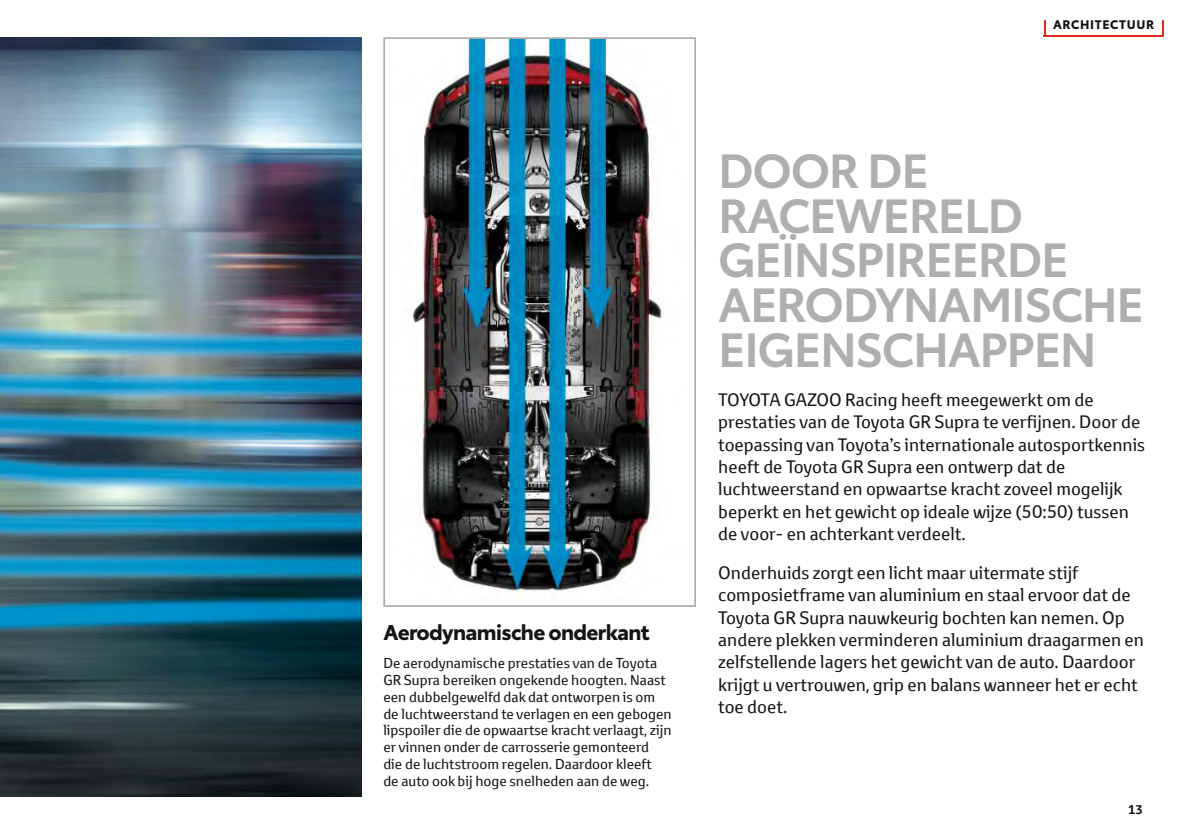
<style>
.page{position:relative;width:1191px;height:834px;background:#fff}
.page>*{position:absolute;margin:0;border:0;box-sizing:border-box;transform-origin:0 0}
.t1{font:600 47.25px/44.6px "Toyota Type";letter-spacing:-.03em;color:#afafb0}
.t2{font:700 21px "Toyota Type";letter-spacing:-.03em;color:#131413}
.t3{font:17.5px/22.4px "Toyota Text";color:#131413}
.t4{font:14px/16.8px "Toyota Text";color:#131413}
.t5{font:700 12.25px "Toyota Type";letter-spacing:.06em;color:#131413}
.t6{font:700 12.25px "Toyota Text";color:#131413}
</style>
<div class="page">
<img style="left:383px;top:37px;width:313px;height:569px">
<img style="left:0;top:37px;width:361px;height:759px">
<hr style="left:1043px;top:35px;width:120px;height:2px;background:#dc2a1b">
<svg style="left:1044px;top:20px;width:1px;height:15px"></svg>
<svg style="left:1162px;top:20px;width:1px;height:15px"></svg>
<p class="t5" style="left:1053px;top:20px;width:103px">ARCHITECTUUR</p>
<p class="t2" style="left:383px;top:624px;width:268px">Aerodynamische onderkant</p>
<p class="t4" style="left:383px;top:654px;width:290px">De aerodynamische prestaties van de Toyota GR Supra bereiken ongekende hoogten. Naast een dubbelgewelfd dak dat ontworpen is om de luchtweerstand te verlagen en een gebogen lipspoiler die de opwaartse kracht verlaagt, zijn er vinnen onder de carrosserie gemonteerd die de luchtstroom regelen. Daardoor kleeft<br>de auto ook bij hoge snelheden aan de weg.</p>
<h1 class="t1" style="left:718px;top:154px;width:427px">DOOR DE<br>RACEWERELD<br>GEÏNSPIREERDE<br>AERODYNAMISCHE<br>EIGENSCHAPPEN</h1>
<p class="t3" style="left:718px;top:388px;width:428px">TOYOTA GAZOO Racing heeft meegewerkt om de prestaties van de Toyota GR Supra te verfijnen. Door de toepassing van Toyota’s internationale autosportkennis heeft de Toyota GR Supra een ontwerp dat de luchtweerstand en opwaartse kracht zoveel mogelijk beperkt en het gewicht op ideale wijze (50:50) tussen de voor- en achterkant verdeelt.</p>
<p class="t3" style="left:718px;top:561px;width:427px">Onderhuids zorgt een licht maar uitermate stijf composietframe van aluminium en staal ervoor dat de Toyota GR Supra nauwkeurig bochten kan nemen. Op andere plekken verminderen aluminium draagarmen en zelfstellende lagers het gewicht van de auto. Daardoor krijgt u vertrouwen, grip en balans wanneer het er echt toe doet.</p>
<p class="t6" style="left:1128px;top:800px;width:16px">13</p>
</div>
